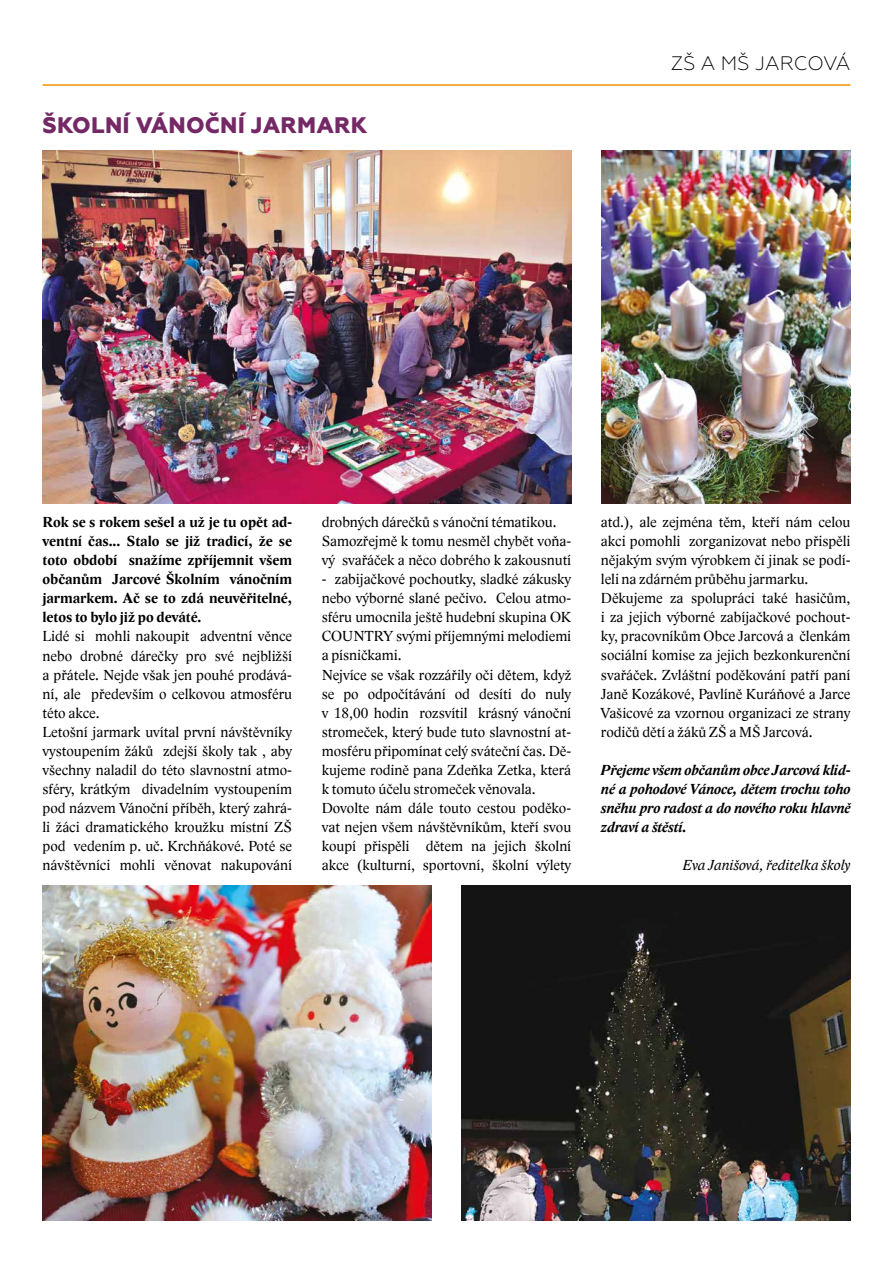
<style>
.page{position:relative;width:893px;height:1263px;background:#fff}
.page>*{position:absolute;margin:0;border:0;box-sizing:border-box;transform-origin:0 0}
.t1{font:800 22.5px "Geometria";letter-spacing:.01em;color:#752866}
.t2{font:300 19.5px "Geometria";letter-spacing:.005em;color:#000}
.t3{font:15px/19px "Lido STFCE";color:#000}
.t4{font:700 15px/19px "Lido STFCE";color:#000;text-align:justify}
.t5{font:italic 700 15px/19px "Lido STFCE";color:#000;text-align:justify}
.t6{font:italic 15px "Lido STFCE";color:#000}
</style>
<div class="page">
<hr style="left:43px;top:84px;width:807px;height:2px;background:#f39200">
<img style="left:43px;top:151px;width:528px;height:352px">
<img style="left:601px;top:151px;width:249px;height:353px">
<img style="left:43px;top:885px;width:389px;height:335px">
<img style="left:461px;top:885px;width:389px;height:335px">
<h1 class="t1" style="left:43px;top:111px;width:326px">ŠKOLNÍ VÁNOČNÍ JARMARK</h1>
<h2 class="t2" style="left:671px;top:52px;width:181px">ZŠ A MŠ JARCOVÁ</h2>
<p class="t4" style="left:43px;top:513px;width:251px">Rok se s rokem sešel a už je tu opět ad&shy;ventní čas... Stalo se již tradicí, že se toto období snažíme zpříjemnit všem občanům Jarcové Školním vánočním jarmarkem. Ač se to zdá neuvěřitelné, letos to bylo již po deváté.</p>
<p class="t3" style="left:43px;top:627px;width:251px">Lidé si mohli nakoupit adventní věnce nebo drobné dárečky pro své nejbližší a přátele. Nejde však jen pouhé prodává&shy;ní, ale především o celkovou atmosféru této akce.<br>Letošní jarmark uvítal první návštěvníky vystoupením žáků zdejší školy tak , aby všechny naladil do této slavnostní atmo&shy;sféry, krátkým divadelním vystoupením pod názvem Vánoční příběh, který zahrá&shy;li žáci dramatického kroužku místní ZŠ pod vedením p. uč. Krchňákové. Poté se návštěvníci mohli věnovat nakupování</p>
<p class="t3" style="left:322px;top:513px;width:251px">drobných dárečků s vánoční tématikou.<br>Samozřejmě k tomu nesměl chybět voňa&shy;vý svařáček a něco dobrého k zakousnutí</p>
<p class="t3" style="left:322px;top:570px;width:251px">- zabijačkové pochoutky, sladké zákusky nebo výborné slané pečivo. Celou atmo&shy;sféru umocnila ještě hudební skupina OK COUNTRY svými příjemnými melodiemi a písničkami.<br>Nejvíce se však rozzářily oči dětem, když se po odpočítávání od desíti do nuly v 18,00 hodin rozsvítil krásný vánoční stromeček, který bude tuto slavnostní at&shy;mosféru připomínat celý sváteční čas. Dě&shy;kujeme rodině pana Zdeňka Zetka, která k tomuto účelu stromeček věnovala.<br>Dovolte nám dále touto cestou poděko&shy;vat nejen všem návštěvníkům, kteří svou koupí přispěli dětem na jejich školní akce (kulturní, sportovní, školní výlety</p>
<p class="t3" style="left:601px;top:513px;width:251px">atd.), ale zejména těm, kteří nám celou akci pomohli zorganizovat nebo přispěli nějakým svým výrobkem či jinak se podí&shy;leli na zdárném průběhu jarmarku.<br>Děkujeme za spolupráci také hasičům, i za jejich výborné zabíjačkové pochout&shy;ky, pracovníkům Obce Jarcová a členkám sociální komise za jejich bezkonkurenční svařáček. Zvláštní poděkování patří paní Janě Kozákové, Pavlíně Kuráňové a Jarce Vašicové za vzornou organizaci ze strany rodičů dětí a žáků ZŠ a MŠ Jarcová.</p>
<p class="t5" style="left:601px;top:761px;width:251px">Přejeme všem občanům obce Jarcová klid&shy;né a pohodové Vánoce, dětem trochu toho sněhu pro radost a do nového roku hlavně zdraví a štěstí.</p>
<p class="t6" style="left:683px;top:856px;width:169px">Eva Janišová, ředitelka školy</p>
</div>
